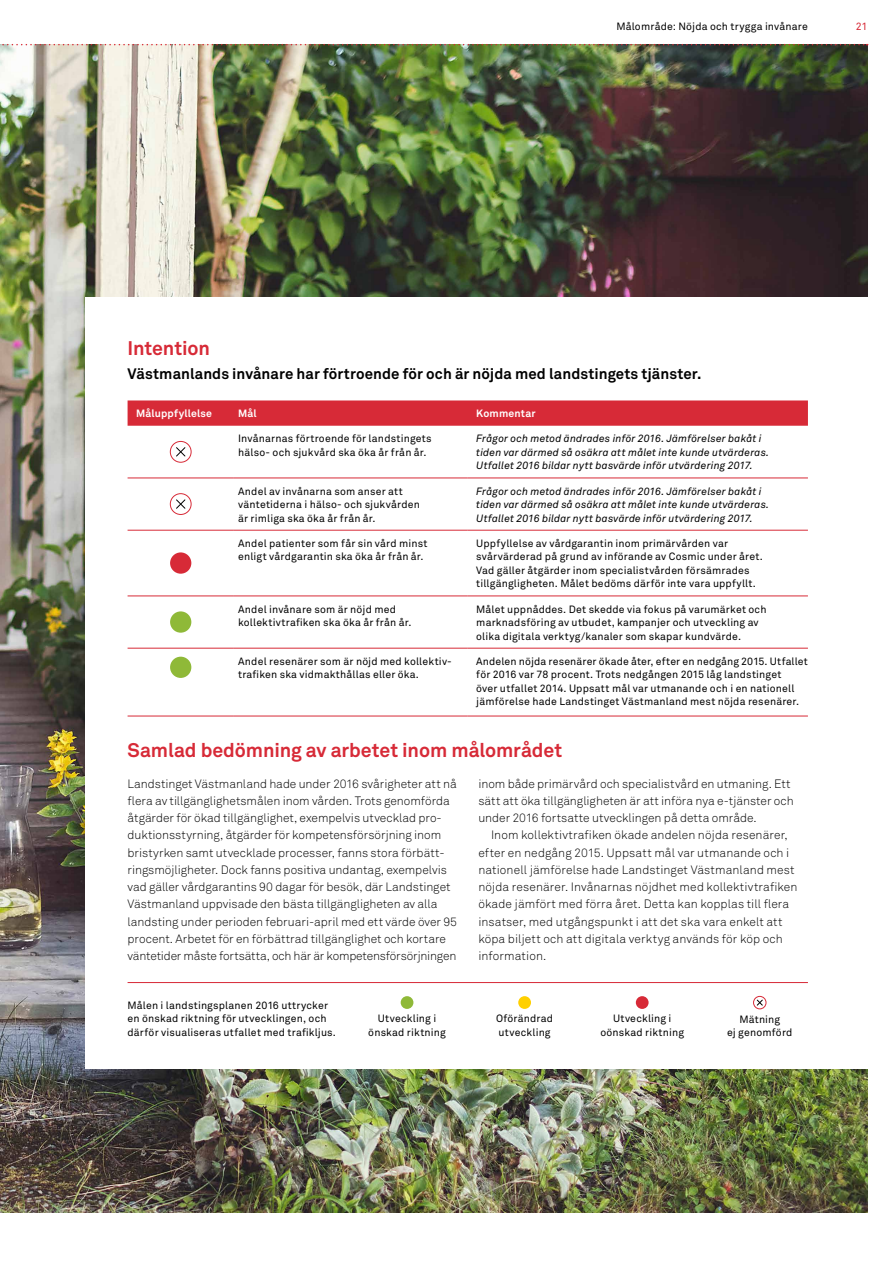
<style>
.page{position:relative;width:893px;height:1263px;background:#fff}
.page>*{position:absolute;margin:0;border:0;box-sizing:border-box;transform-origin:0 0}
.t1{font:700 19.5px "Akkurat Std";letter-spacing:-.005em;color:#d72a37}
.t2{font:700 15px "Akkurat Std";letter-spacing:.005em;color:#000}
.t3{font:300 12px/17.2px "Akkurat Std";color:#000}
.t4{font:10.5px/13.5px "Akkurat Std";letter-spacing:.015em;color:#000}
.t5{font:italic 10.5px/13.5px "Akkurat Std";letter-spacing:.015em;color:#000}
.t6{font:700 10.5px "Akkurat Std";letter-spacing:.015em;color:#fff}
.t7{font:10.5px "Akkurat Std";color:#d72a37}
</style>
<div class="page">
<img style="left:0;top:45px;width:867px;height:1168px">
<div style="left:85px;top:298px;width:808px;height:771px;background:#fff"></div>
<svg style="left:128px;top:400px;width:680px;height:26px;background:#d8303c"></svg>
<hr style="left:128px;top:478px;width:106px;height:1px;background:#d72a37">
<hr style="left:234px;top:478px;width:234px;height:1px;background:#d72a37">
<hr style="left:468px;top:478px;width:340px;height:1px;background:#d72a37">
<hr style="left:128px;top:530px;width:106px;height:1px;background:#d72a37">
<hr style="left:234px;top:530px;width:234px;height:1px;background:#d72a37">
<hr style="left:468px;top:530px;width:340px;height:1px;background:#d72a37">
<hr style="left:128px;top:596px;width:106px;height:1px;background:#d72a37">
<hr style="left:234px;top:596px;width:234px;height:1px;background:#d72a37">
<hr style="left:468px;top:596px;width:340px;height:1px;background:#d72a37">
<hr style="left:128px;top:648px;width:106px;height:1px;background:#d72a37">
<hr style="left:234px;top:648px;width:234px;height:1px;background:#d72a37">
<hr style="left:128px;top:716px;width:106px;height:1px;background:#d72a37">
<hr style="left:234px;top:716px;width:234px;height:1px;background:#d72a37">
<hr style="left:468px;top:648px;width:340px;height:1px;background:#d72a37">
<hr style="left:468px;top:716px;width:340px;height:1px;background:#d72a37">
<div style="left:170px;top:441px;width:21px;height:21px;border:1px solid #d72a37;border-radius:50%"></div>
<svg style="left:176px;top:447px;width:10px;height:10px"></svg>
<div style="left:170px;top:493px;width:21px;height:22px;border:1px solid #d72a37;border-radius:50%"></div>
<svg style="left:176px;top:499px;width:10px;height:10px"></svg>
<div style="left:170px;top:552px;width:21px;height:22px;background:#d72a37;border-radius:50%"></div>
<div style="left:170px;top:611px;width:21px;height:22px;background:#8fb938;border-radius:50%"></div>
<div style="left:170px;top:657px;width:21px;height:21px;background:#8fb938;border-radius:50%"></div>
<hr style="left:128px;top:982px;width:680px;height:1px;background:#d72a37">
<div style="left:401px;top:996px;width:12px;height:13px;background:#8fb938;border-radius:50%"></div>
<div style="left:518px;top:996px;width:13px;height:13px;background:#ffd000;border-radius:50%"></div>
<div style="left:636px;top:996px;width:13px;height:13px;background:#d72a37;border-radius:50%"></div>
<div style="left:753px;top:996px;width:13px;height:13px;border:1px solid #d72a37;border-radius:50%"></div>
<svg style="left:756px;top:999px;width:7px;height:7px"></svg>
<svg style="left:0;top:44px;width:868px;height:1px"></svg>
<p class="t4" style="left:616px;top:20px;width:193px">Målområde: Nöjda och trygga invånare</p>
<p class="t7" style="left:856px;top:21px;width:13px">21</p>
<h1 class="t1" style="left:128px;top:337px;width:84px">Intention</h1>
<h2 class="t2" style="left:128px;top:365px;width:575px">Västmanlands invånare har förtroende för och är nöjda med landstingets tjänster.</h2>
<p class="t6" style="left:136px;top:407px;width:78px">Måluppfyllelse</p>
<p class="t6" style="left:238px;top:407px;width:20px">Mål</p>
<p class="t6" style="left:476px;top:407px;width:61px">Kommentar</p>
<p class="t4" style="left:238px;top:432px;width:195px">Invånarnas förtroende för landstingets hälso- och sjukvård ska öka år från år.</p>
<p class="t5" style="left:476px;top:432px;width:295px">Frågor och metod ändrades inför 2016. Jämförelser bakåt i tiden var därmed så osäkra att målet inte kunde utvärderas.<br>Utfallet 2016 bildar nytt basvärde inför utvärdering 2017.</p>
<p class="t4" style="left:238px;top:484px;width:183px">Andel av invånarna som anser att väntetiderna i hälso- och sjukvården är rimliga ska öka år från år.</p>
<p class="t5" style="left:476px;top:484px;width:295px">Frågor och metod ändrades inför 2016. Jämförelser bakåt i tiden var därmed så osäkra att målet inte kunde utvärderas.<br>Utfallet 2016 bildar nytt basvärde inför utvärdering 2017.</p>
<p class="t4" style="left:238px;top:536px;width:191px">Andel patienter som får sin vård minst enligt vårdgarantin ska öka år från år.</p>
<p class="t4" style="left:476px;top:536px;width:288px">Uppfyllelse av vårdgarantin inom primärvården var svårvärderad på grund av införande av Cosmic under året.<br>Vad gäller åtgärder inom specialistvården försämrades tillgängligheten. Målet bedöms därför inte vara uppfyllt.</p>
<p class="t4" style="left:238px;top:602px;width:175px">Andel invånare som är nöjd med kollektivtrafiken ska öka år från år.</p>
<p class="t4" style="left:476px;top:602px;width:292px">Målet uppnåddes. Det skedde via fokus på varumärket och marknadsföring av utbudet, kampanjer och utveckling av olika digitala verktyg/kanaler som skapar kundvärde.</p>
<p class="t4" style="left:238px;top:654px;width:215px">Andel resenärer som är nöjd med kollektiv&shy;trafiken ska vidmakthållas eller öka.</p>
<p class="t4" style="left:476px;top:654px;width:333px">Andelen nöjda resenärer ökade åter, efter en nedgång 2015. Utfallet för 2016 var 78 procent. Trots nedgången 2015 låg landstinget<br>över utfallet 2014. Uppsatt mål var utmanande och i en nationell jämförelse hade Landstinget Västmanland mest nöjda resenärer.</p>
<h1 class="t1" style="left:128px;top:738px;width:436px">Samlad bedömning av arbetet inom målområdet</h1>
<p class="t3" style="left:128px;top:775px;width:331px">Landstinget Västmanland hade under 2016 svårigheter att nå flera av tillgänglighetsmålen inom vården. Trots genomförda åtgärder för ökad tillgänglighet, exempelvis utvecklad pro&shy;duktionsstyrning, åtgärder för kompetensförsörjning inom bristyrken samt utvecklade processer, fanns stora förbätt&shy;ringsmöjligheter. Dock fanns positiva undantag, exempelvis vad gäller vårdgarantins 90 dagar för besök, där Landstinget Västmanland uppvisade den bästa tillgängligheten av alla landsting under perioden februari-april med ett värde över 95 procent. Arbetet för en förbättrad tillgänglighet och kortare väntetider måste fortsätta, och här är kompetensförsörjningen</p>
<p class="t3" style="left:478px;top:775px;width:317px">inom både primärvård och specialistvård en utmaning. Ett sätt att öka tillgängligheten är att införa nya e-tjänster och under 2016 fortsatte utvecklingen på detta område.</p>
<p class="t3" style="left:478px;top:826px;width:321px;text-indent:13px">Inom kollektivtrafiken ökade andelen nöjda resenärer, efter en nedgång 2015. Uppsatt mål var utmanande och i nationell jämförelse hade Landstinget Västmanland mest nöjda resenärer. Invånarnas nöjdhet med kollektivtrafiken ökade jämfört med förra året. Detta kan kopplas till flera insatser, med utgångspunkt i att det ska vara enkelt att köpa biljett och att digitala verktyg används för köp och information.</p>
<p class="t4" style="left:128px;top:998px;width:210px">Målen i landstingsplanen 2016 uttrycker en önskad riktning för utvecklingen, och därför visualiseras utfallet med trafikljus.</p>
<p class="t4" style="left:368px;top:1012px;width:79px;text-align:center">Utveckling i önskad riktning</p>
<p class="t4" style="left:496px;top:1012px;width:59px">Oförändrad utveckling</p>
<p class="t4" style="left:600px;top:1012px;width:85px;text-align:center">Utveckling i oönskad riktning</p>
<p class="t4" style="left:727px;top:1012px;width:67px;text-align:center">Mätning<br>ej genomförd</p>
</div>
